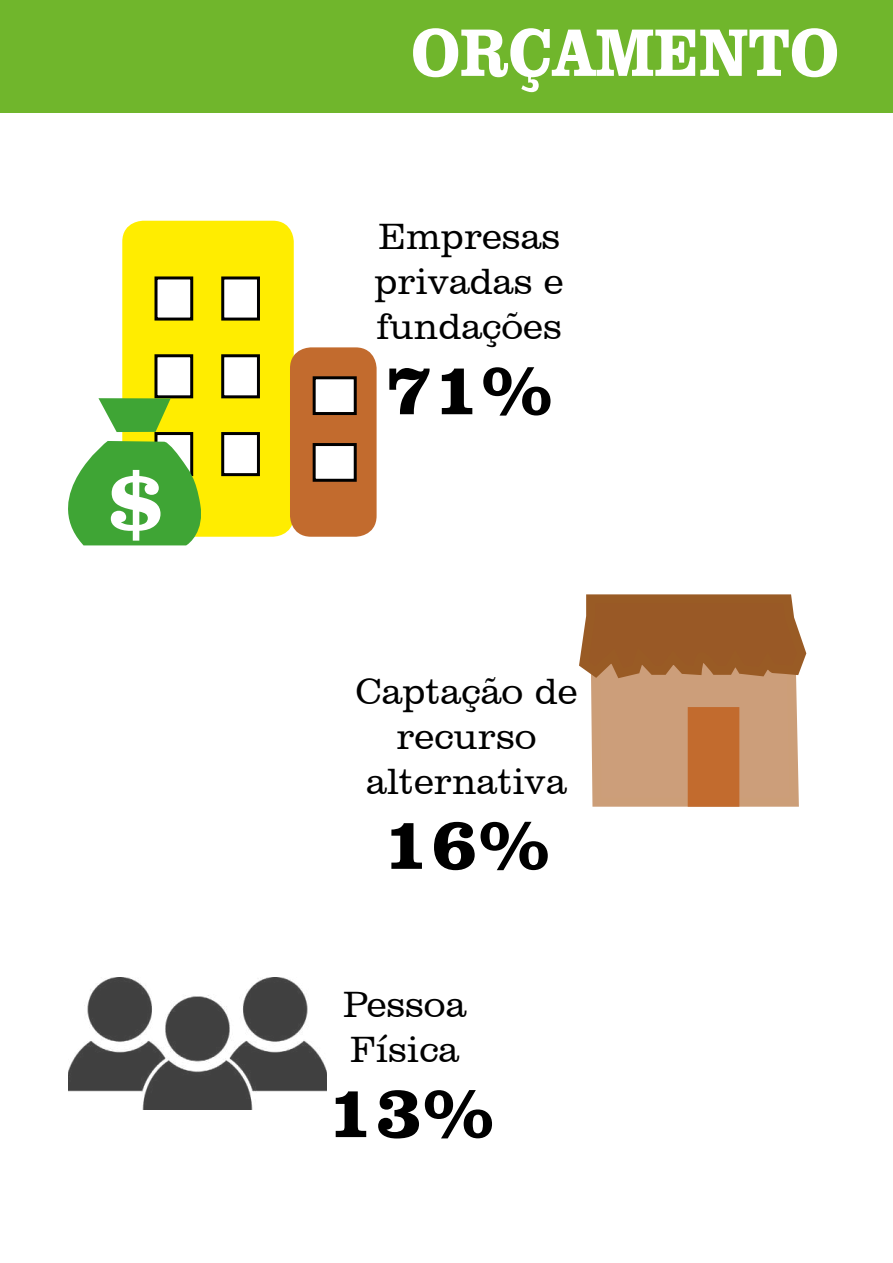
<style>
.page{position:relative;width:893px;height:1263px;background:#fff}
.page>*{position:absolute;margin:0;border:0;box-sizing:border-box;transform-origin:0 0}
.t1{font:700 90px "Clarendon BT";color:#fff}
.t2{font:700 75px "Clarendon BT";color:#000}
.t3{font:700 69px "Clarendon BT";color:#fff;scale:.87 1}
.t4{font:300 37.5px/45px "Clarendon BT";color:#000;text-align:justify}
</style>
<div class="page">
<div style="left:125px;top:224px;width:166px;height:310px;background:#ffed00;border-radius:18px"></div>
<div style="left:122px;top:221px;width:172px;height:316px;border:6px solid #ffed00;border-radius:18px"></div>
<div style="left:293px;top:350px;width:81px;height:184px;background:#c26b2e;border-radius:18px"></div>
<div style="left:290px;top:347px;width:87px;height:190px;border:6px solid #c26b2e;border-radius:18px"></div>
<div style="left:156px;top:278px;width:36px;height:41px;background:#fff"></div>
<div style="left:155px;top:276px;width:38px;height:45px;border:3px solid #000"></div>
<div style="left:223px;top:278px;width:35px;height:41px;background:#fff"></div>
<div style="left:221px;top:276px;width:39px;height:45px;border:3px solid #000"></div>
<div style="left:156px;top:356px;width:36px;height:41px;background:#fff"></div>
<div style="left:154px;top:354px;width:39px;height:44px;border:3px solid #000"></div>
<div style="left:223px;top:356px;width:35px;height:41px;background:#fff"></div>
<div style="left:221px;top:354px;width:39px;height:44px;border:3px solid #000"></div>
<div style="left:223px;top:433px;width:35px;height:42px;background:#fff"></div>
<div style="left:221px;top:432px;width:39px;height:44px;border:3px solid #000"></div>
<div style="left:314px;top:444px;width:41px;height:36px;background:#fff"></div>
<div style="left:313px;top:443px;width:44px;height:39px;border:3px solid #000"></div>
<div style="left:314px;top:378px;width:41px;height:35px;background:#fff"></div>
<div style="left:313px;top:376px;width:44px;height:39px;border:3px solid #000"></div>
<svg style="left:68px;top:392px;width:131px;height:154px"></svg>
<svg style="left:579px;top:594px;width:228px;height:213px;background:#bd8c65"></svg>
<div style="left:688px;top:707px;width:51px;height:100px;background:#c26b2e"></div>
<img style="left:68px;top:978px;width:259px;height:132px">
<div style="left:1px;top:0;width:892px;height:112px;background:#70b62c"></div>
<h1 class="t1" style="left:107px;top:444px;width:59px">$</h1>
<h3 class="t3" style="left:411px;top:9px;width:493px">ORÇAMENTO</h3>
<p class="t4" style="left:375px;top:213px;width:191px">Empresas privadas e fundações</p>
<h2 class="t2" style="left:386px;top:342px;width:169px">71%</h2>
<p class="t4" style="left:355px;top:668px;width:224px;text-align:center">Captação de recurso alternativa</p>
<h2 class="t2" style="left:383px;top:796px;width:169px">16%</h2>
<p class="t4" style="left:343px;top:981px;width:125px">Pessoa<br>Física</p>
<h2 class="t2" style="left:327px;top:1065px;width:169px">13%</h2>
</div>
